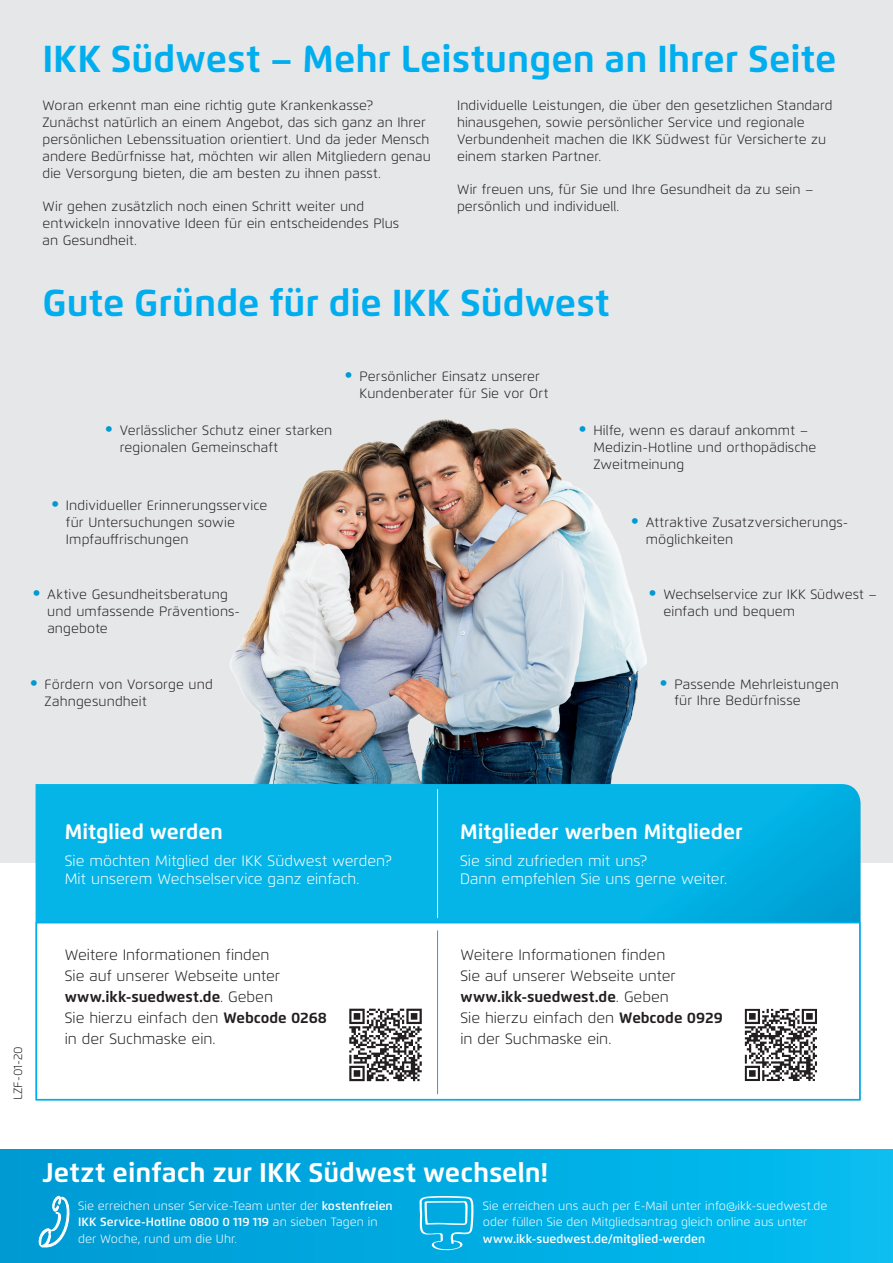
<style>
.page{position:relative;width:893px;height:1263px;background:#fff}
.page>*{position:absolute;margin:0;border:0;box-sizing:border-box;transform-origin:0 0}
.t1{font:700 37.5px "Flexo";color:#00aeef}
.t2{font:700 27px "Flexo";color:#fff}
.t3{font:700 21px "Flexo";color:#fff}
.t4{font:300 15px/21px "Flexo";color:#231f20}
.t5{font:300 15px/18px "Flexo";color:#fff}
.t6{font:300 13.5px/16.8px "Flexo";letter-spacing:.01em;color:#231f20}
.t7{font:300 12px/16.5px "Flexo";letter-spacing:.005em;color:#fff}
.t8{font:600 12px "Flexo";letter-spacing:.005em;color:#fff}
.t9{font:300 12px "Flexo";letter-spacing:.01em;color:#231f20}
.s1{font-size:21px;color:#0099d1}
.s2{font-weight:700}
.s3{font-weight:600}
</style>
<div class="page">
<div style="left:0;top:0;width:893px;height:862px;background:#e6e7e9"></div>
<div style="left:0;top:1149px;width:893px;height:114px;background:linear-gradient(to right,#0099d2,#04bdf0)"></div>
<svg style="left:38px;top:1195px;width:32px;height:53px"></svg>
<svg style="left:418px;top:1196px;width:56px;height:54px;background:#31bae7"></svg>
<img style="left:230px;top:419px;width:417px;height:365px">
<svg style="left:36px;top:784px;width:825px;height:138px;background:#04b3e5"></svg>
<div style="left:36px;top:922px;width:825px;height:178px;background:#fff;border:2px solid #00aeef"></div>
<svg style="left:744px;top:1008px;width:73px;height:73px"></svg>
<hr style="left:437px;top:789px;width:1px;height:129px;background:#fff">
<hr style="left:437px;top:930px;width:1px;height:164px;background:#00aeef">
<svg style="left:349px;top:1008px;width:73px;height:74px"></svg>
<svg style="left:349px;top:1009px;width:73px;height:72px"></svg>
<h1 class="t1" style="left:43px;top:36px;width:796px">IKK Südwest – Mehr Leistungen an Ihrer Seite</h1>
<p class="t6" style="left:43px;top:97px;width:390px">Woran erkennt man eine richtig gute Krankenkasse?<br>Zunächst natürlich an einem Angebot, das sich ganz an Ihrer persönlichen Lebenssituation orientiert. Und da jeder Mensch andere Bedürfnisse hat, möchten wir allen Mitgliedern genau die Versorgung bieten, die am besten zu ihnen passt.</p>
<p class="t6" style="left:43px;top:198px;width:358px">Wir gehen zusätzlich noch einen Schritt weiter und entwickeln innovative Ideen für ein entscheidendes Plus an Gesundheit.</p>
<p class="t6" style="left:457px;top:97px;width:377px">Individuelle Leistungen, die über den gesetzlichen Standard hinausgehen, sowie persönlicher Service und regionale Verbundenheit machen die IKK Südwest für Versicherte zu einem starken Partner.</p>
<p class="t6" style="left:457px;top:181px;width:358px">Wir freuen uns, für Sie und Ihre Gesundheit da zu sein – persönlich und individuell.</p>
<h1 class="t1" style="left:43px;top:280px;width:569px">Gute Gründe für die IKK Südwest</h1>
<p class="t6" style="left:120px;top:422px;width:214px;text-indent:-15px"><span class="s1">•</span> Verlässlicher Schutz einer starken regionalen Gemeinschaft</p>
<p class="t6" style="left:359px;top:368px;width:190px;text-indent:-15px"><span class="s1">•</span> Persönlicher Einsatz unserer<br>Kundenberater für Sie vor Ort</p>
<p class="t6" style="left:66px;top:497px;width:203px;text-indent:-15px"><span class="s1">•</span> Individueller Erinnerungsservice für Untersuchungen sowie<br>Impfauffrischungen</p>
<p class="t6" style="left:47px;top:586px;width:194px;text-indent:-15px"><span class="s1">•</span> Aktive Gesundheitsberatung und umfassende Präventions&shy;angebote</p>
<p class="t6" style="left:593px;top:422px;width:224px;text-indent:-15px"><span class="s1">•</span> Hilfe, wenn es darauf ankommt –<br>Medizin-Hotline und orthopädische<br>Zweitmeinung</p>
<p class="t6" style="left:646px;top:514px;width:204px;text-indent:-15px"><span class="s1">•</span> Attraktive Zusatzversicherungs&shy;möglichkeiten</p>
<p class="t6" style="left:663px;top:586px;width:215px;text-indent:-15px"><span class="s1">•</span> Wechselservice zur IKK Südwest – einfach und bequem</p>
<p class="t6" style="left:45px;top:676px;width:170px;text-indent:-15px"><span class="s1">•</span> Fördern von Vorsorge und<br>Zahngesundheit</p>
<p class="t6" style="left:674px;top:676px;width:166px;text-indent:-15px"><span class="s1">•</span> Passende Mehrleistungen für Ihre Bedürfnisse</p>
<h3 class="t3" style="left:65px;top:819px;width:160px">Mitglied werden</h3>
<p class="t5" style="left:65px;top:851px;width:329px">Sie möchten Mitglied der IKK Südwest werden?<br>Mit unserem Wechselservice ganz einfach.</p>
<h3 class="t3" style="left:460px;top:819px;width:284px">Mitglieder werben Mitglieder</h3>
<p class="t5" style="left:460px;top:851px;width:269px">Sie sind zufrieden mit uns?<br>Dann empfehlen Sie uns gerne weiter.</p>
<p class="t9" style="left:11px;top:1100px;width:56px;rotate:-90deg">LZF-01-20</p>
<p class="t4" style="left:65px;top:944px;width:264px">Weitere Informationen finden<br>Sie auf unserer Webseite unter <span class="s2">www.ikk-suedwest.de</span>. Geben<br>Sie hierzu einfach den <span class="s2">Webcode 0268 </span>in der Suchmaske ein.</p>
<p class="t4" style="left:460px;top:944px;width:264px">Weitere Informationen finden<br>Sie auf unserer Webseite unter <span class="s2">www.ikk-suedwest.de</span>. Geben<br>Sie hierzu einfach den <span class="s2">Webcode 0929 </span>in der Suchmaske ein.</p>
<h2 class="t2" style="left:43px;top:1156px;width:507px">Jetzt einfach zur IKK Südwest wechseln!</h2>
<p class="t7" style="left:78px;top:1197px;width:316px">Sie erreichen unser Service-Team unter der <span class="s3">kostenfreien<br>IKK Service-Hotline 0800 0 119 119</span> an sieben Tagen in der Woche, rund um die Uhr.</p>
<p class="t7" style="left:483px;top:1197px;width:346px">Sie erreichen uns auch per E-Mail unter info@ikk-suedwest.de oder füllen Sie den Mitgliedsantrag gleich online aus unter</p>
<p class="t8" style="left:483px;top:1231px;width:224px">www.ikk-suedwest.de/mitglied-werden</p>
</div>
